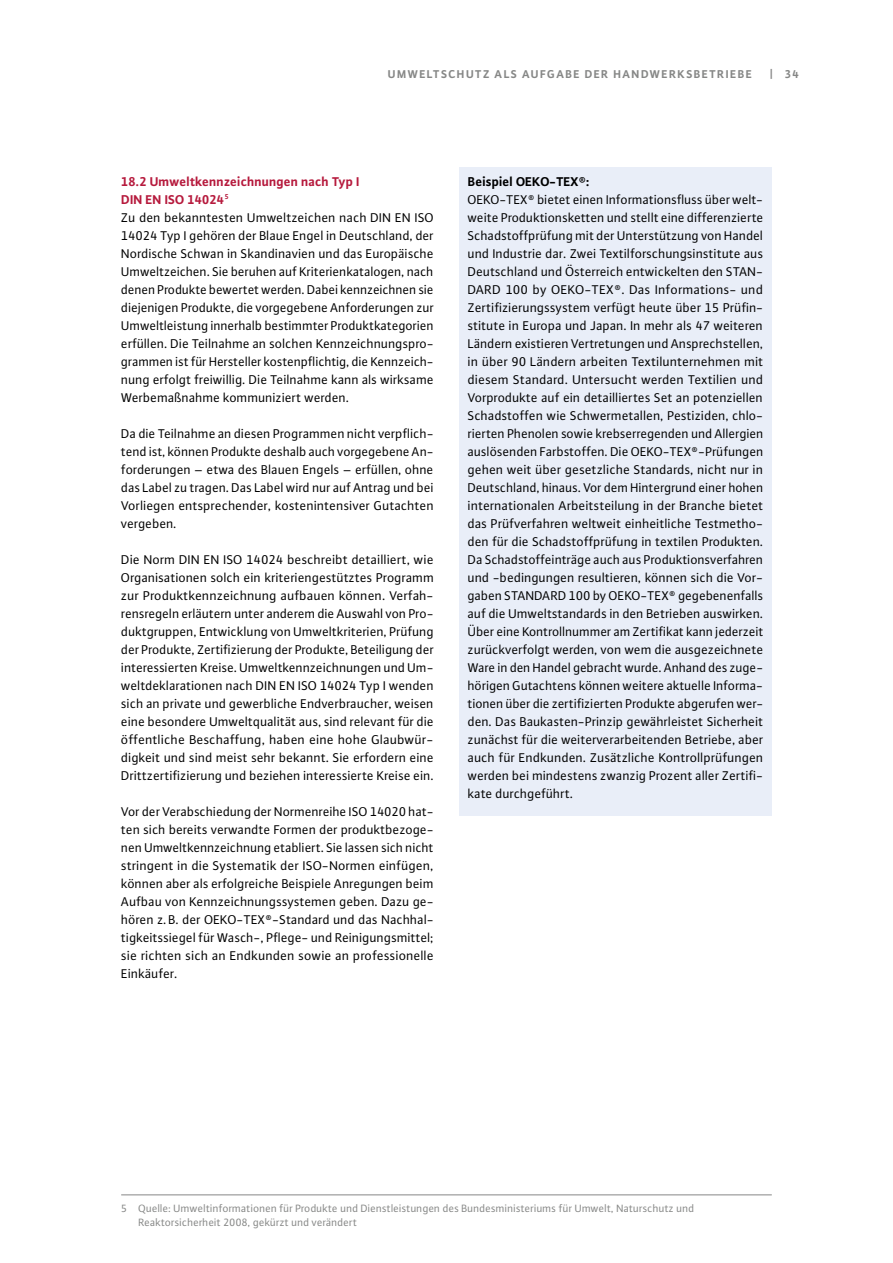
<style>
.page{position:relative;width:893px;height:1263px;background:#fff}
.page>*{position:absolute;margin:0;border:0;box-sizing:border-box;transform-origin:0 0}
.t1{font:13.5px/18px "Plus Sans Normal";letter-spacing:.005em;color:#000;text-align:justify}
.t2{font:700 13.5px/18px "Plus Sans";letter-spacing:.005em;color:#b61a3d}
.t3{font:700 13.5px "Plus Sans";letter-spacing:.005em;color:#000}
.t4{font:12px "Plus Sans Bold SC";letter-spacing:.115em;color:#868786}
.t5{font:11.25px/13.5px "Plus Sans Normal";letter-spacing:.005em;color:#868786}
.s1{font-family:"Plus Sans Bold SC";font-weight:400}
.s2{font-family:"Plus Sans Normal SC"}
</style>
<div class="page">
<div style="left:459px;top:168px;width:313px;height:648px;background:#e9eef8"></div>
<hr style="left:121px;top:1194px;width:651px;height:1px;background:#868786">
<p class="t4" style="left:388px;top:66px;width:366px">UMWELTSCHUTZ ALS AUFGABE DER HANDWERKSBETRIEBE</p>
<p class="t4" style="left:770px;top:66px;width:30px">| 34</p>
<p class="t2" style="left:121px;top:172px;width:240px"><span class="s1">18</span>.<span class="s1">2</span> Umweltkennzeichnungen nach Typ I<br>DIN EN ISO <span class="s1">14024</span><sup>5</sup></p>
<p class="t1" style="left:121px;top:208px;width:314px">Zu den bekanntesten Umweltzeichen nach DIN EN ISO <span class="s2">14024</span> Typ I gehören der Blaue Engel in Deutschland, der Nordische Schwan in Skandinavien und das Europäische Umweltzeichen. Sie beruhen auf Kriterienkatalogen, nach denen Produkte bewertet werden. Dabei kennzeichnen sie diejenigen Produkte, die vorgegebene Anforderungen zur Umweltleistung innerhalb bestimmter Produktkategorien erfüllen. Die Teilnahme an solchen Kennzeichnungspro&shy;grammen ist für Hersteller kostenpflichtig, die Kennzeich&shy;nung erfolgt freiwillig. Die Teilnahme kann als wirksame Werbemaßnahme kommuniziert werden.</p>
<p class="t1" style="left:121px;top:424px;width:314px">Da die Teilnahme an diesen Programmen nicht verpflich&shy;tend ist, können Produkte deshalb auch vorgegebene An&shy;forderungen – etwa des Blauen Engels – erfüllen, ohne das Label zu tragen. Das Label wird nur auf Antrag und bei Vorliegen entsprechender, kostenintensiver Gutachten vergeben.</p>
<p class="t1" style="left:121px;top:550px;width:314px">Die Norm DIN EN ISO <span class="s2">14024</span> beschreibt detailliert, wie Organisationen solch ein kriteriengestütztes Programm zur Produktkennzeichnung aufbauen können. Verfah&shy;rensregeln erläutern unter anderem die Auswahl von Pro&shy;duktgruppen, Entwicklung von Umweltkriterien, Prüfung der Produkte, Zertifizierung der Produkte, Beteiligung der interessierten Kreise. Umweltkennzeichnungen und Um&shy;weltdeklarationen nach DIN EN ISO <span class="s2">14024</span> Typ I wenden sich an private und gewerbliche Endverbraucher, weisen eine besondere Umweltqualität aus, sind relevant für die öffentliche Beschaffung, haben eine hohe Glaubwür&shy;digkeit und sind meist sehr bekannt. Sie erfordern eine Drittzertifizierung und beziehen interessierte Kreise ein.</p>
<p class="t1" style="left:121px;top:802px;width:314px">Vor der Verabschiedung der Normenreihe ISO <span class="s2">14020</span> hat&shy;ten sich bereits verwandte Formen der produktbezoge&shy;nen Umweltkennzeichnung etabliert. Sie lassen sich nicht stringent in die Systematik der ISO-Normen einfügen, können aber als erfolgreiche Beispiele Anregungen beim Aufbau von Kennzeichnungssystemen geben. Dazu ge&shy;hören z.B. der OEKO-TEX®-Standard und das Nachhal&shy;tigkeitssiegel für Wasch-, Pflege- und Reinigungsmittel; sie richten sich an Endkunden sowie an professionelle Einkäufer.</p>
<p class="t3" style="left:468px;top:172px;width:123px">Beispiel OEKO-TEX®:</p>
<p class="t1" style="left:468px;top:190px;width:297px">OEKO-TEX® bietet einen Informationsfluss über welt&shy;weite Produktionsketten und stellt eine differenzierte Schadstoffprüfung mit der Unterstützung von Handel und Industrie dar. Zwei Textilforschungsinstitute aus Deutschland und Österreich entwickelten den STAN-DARD <span class="s2">100</span> by OEKO-TEX®. Das Informations- und Zertifizierungssystem verfügt heute über <span class="s2">15</span> Prüfin&shy;stitute in Europa und Japan. In mehr als <span class="s2">47</span> weiteren Ländern existieren Vertretungen und Ansprechstellen, in über <span class="s2">90</span> Ländern arbeiten Textilunternehmen mit diesem Standard. Untersucht werden Textilien und Vorprodukte auf ein detailliertes Set an potenziellen Schadstoffen wie Schwermetallen, Pestiziden, chlo&shy;rierten Phenolen sowie krebserregenden und Allergien auslösenden Farbstoffen. Die OEKO-TEX®-Prüfungen gehen weit über gesetzliche Standards, nicht nur in Deutschland, hinaus. Vor dem Hintergrund einer hohen internationalen Arbeitsteilung in der Branche bietet das Prüfverfahren weltweit einheitliche Testmetho&shy;den für die Schadstoffprüfung in textilen Produkten.<br>Da Schadstoffeinträge auch aus Produktionsverfahren und -bedingungen resultieren, können sich die Vor&shy;gaben STANDARD <span class="s2">100</span> by OEKO-TEX® gegebenenfalls auf die Umweltstandards in den Betrieben auswirken.<br>Über eine Kontrollnummer am Zertifikat kann jederzeit zurückverfolgt werden, von wem die ausgezeichnete Ware in den Handel gebracht wurde. Anhand des zuge&shy;hörigen Gutachtens können weitere aktuelle Informa&shy;tionen über die zertifizierten Produkte abgerufen wer&shy;den. Das Baukasten-Prinzip gewährleistet Sicherheit zunächst für die weiterverarbeitenden Betriebe, aber auch für Endkunden. Zusätzliche Kontrollprüfungen werden bei mindestens zwanzig Prozent aller Zertifi&shy;kate durchgeführt.</p>
<p class="t5" style="left:139px;top:1201px;width:557px;text-indent:-17px"><span class="s2">5</span> Quelle: Umweltinformationen für Produkte und Dienstleistungen des Bundesministeriums für Umwelt, Naturschutz und<br>Reaktorsicherheit <span class="s2">2008</span>, gekürzt und verändert</p>
</div>
